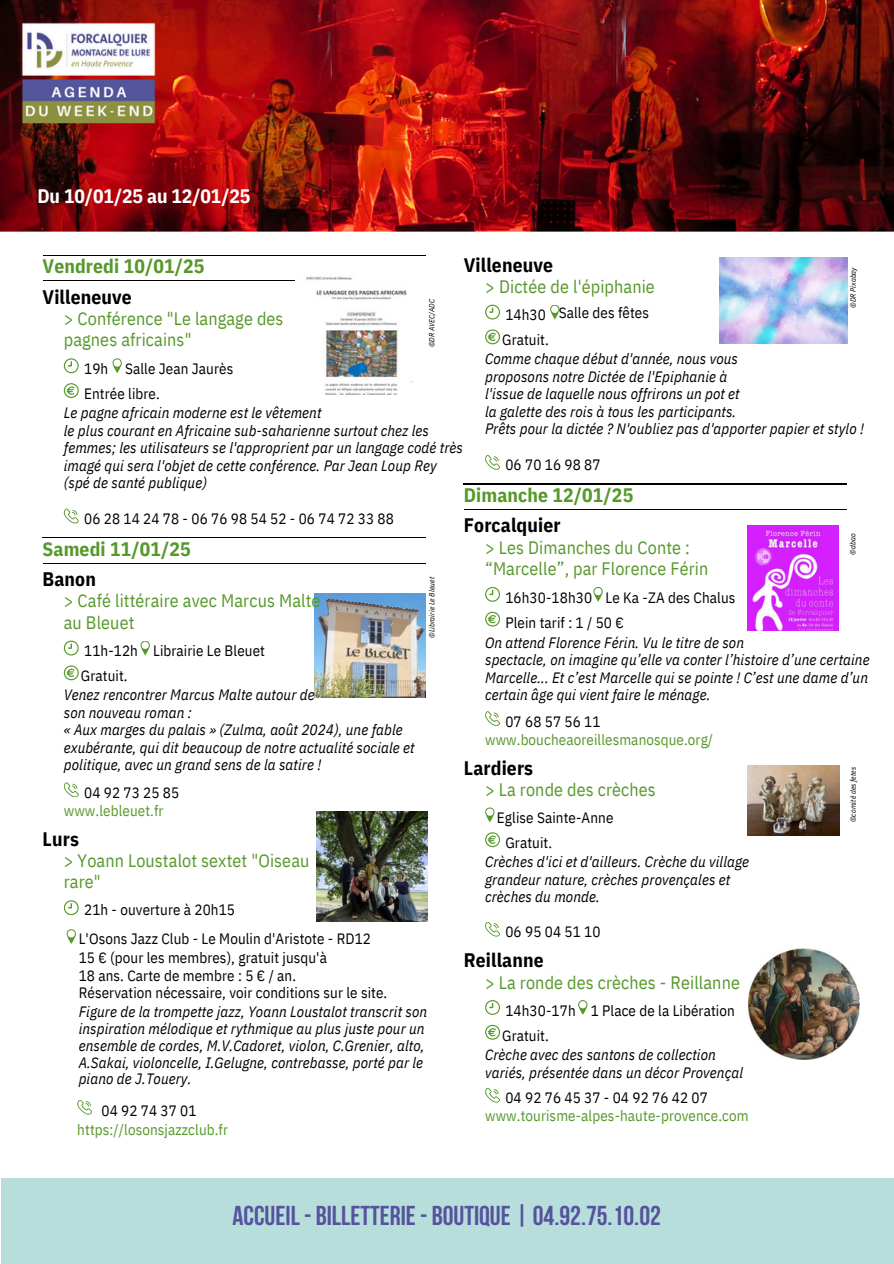
<style>
.page{position:relative;width:894px;height:1264px;background:#fff}
.page>*{position:absolute;margin:0;border:0;box-sizing:border-box;transform-origin:0 0}
.t1{font:700 27.15px "Bebas Neue";color:#55539f}
.t2{font:700 19.5px/30.3px "IBM Plex Sans Cond";letter-spacing:.005em;color:#57982a}
.t3{font:700 19.5px "IBM Plex Sans Cond";letter-spacing:.005em;color:#000}
.t4{font:700 19.5px "IBM Plex Sans Cond";letter-spacing:-.005em;color:#fff}
.t5{font:18px/21.3px "IBM Plex Sans Cond";letter-spacing:.005em;color:#57982a}
.t6{font:italic 15px/17.4px "IBM Plex Sans Cond";letter-spacing:.005em;color:#000}
.t7{font:15px/24.8px "IBM Plex Sans Cond";letter-spacing:.005em;color:#000}
.t8{font:15px/19.2px "IBM Plex Sans Cond";letter-spacing:.005em;color:#57982a;text-align:center}
.t9{font:italic 7.5px "IBM Plex Sans Cond";letter-spacing:.005em;color:#000}
.s1{color:#000}
</style>
<div class="page">
<hr style="left:43px;top:255px;width:382px;height:1px;background:#000">
<hr style="left:43px;top:281px;width:382px;height:1px;background:#000">
<svg style="left:64px;top:358px;width:15px;height:15px"></svg>
<svg style="left:64px;top:383px;width:15px;height:15px"></svg>
<hr style="left:43px;top:563px;width:382px;height:1px;background:#000">
<svg style="left:64px;top:508px;width:15px;height:15px"></svg>
<hr style="left:43px;top:537px;width:382px;height:1px;background:#000">
<svg style="left:112px;top:358px;width:10px;height:15px"></svg>
<svg style="left:64px;top:640px;width:15px;height:15px"></svg>
<svg style="left:64px;top:665px;width:15px;height:15px"></svg>
<svg style="left:64px;top:782px;width:15px;height:15px"></svg>
<svg style="left:140px;top:641px;width:10px;height:14px"></svg>
<img style="left:296px;top:276px;width:129px;height:118px">
<img style="left:315px;top:593px;width:110px;height:104px">
<img style="left:317px;top:811px;width:110px;height:110px">
<svg style="left:64px;top:900px;width:15px;height:15px"></svg>
<svg style="left:77px;top:1100px;width:15px;height:14px"></svg>
<svg style="left:67px;top:929px;width:9px;height:15px"></svg>
<img style="left:719px;top:258px;width:128px;height:85px">
<svg style="left:485px;top:305px;width:15px;height:14px"></svg>
<svg style="left:485px;top:329px;width:15px;height:15px"></svg>
<hr style="left:463px;top:509px;width:383px;height:1px;background:#000">
<svg style="left:485px;top:455px;width:15px;height:15px"></svg>
<hr style="left:463px;top:484px;width:383px;height:1px;background:#000">
<svg style="left:550px;top:305px;width:9px;height:14px"></svg>
<svg style="left:485px;top:587px;width:15px;height:15px"></svg>
<svg style="left:485px;top:611px;width:15px;height:15px"></svg>
<svg style="left:485px;top:711px;width:15px;height:15px"></svg>
<svg style="left:593px;top:587px;width:9px;height:15px"></svg>
<svg style="left:485px;top:922px;width:15px;height:14px"></svg>
<svg style="left:485px;top:807px;width:9px;height:15px"></svg>
<svg style="left:485px;top:832px;width:15px;height:15px"></svg>
<img style="left:747px;top:526px;width:91px;height:104px">
<img style="left:747px;top:765px;width:92px;height:70px">
<img style="left:748px;top:948px;width:111px;height:111px">
<svg style="left:485px;top:1000px;width:15px;height:14px"></svg>
<svg style="left:485px;top:1024px;width:15px;height:15px"></svg>
<svg style="left:485px;top:1088px;width:15px;height:14px"></svg>
<div style="left:1px;top:1178px;width:892px;height:85px;background:#b7deda"></div>
<svg style="left:578px;top:1000px;width:9px;height:14px"></svg>
<img style="left:0;top:0;width:893px;height:232px">
<h2 class="t4" style="left:37px;top:183px;width:214px">Du 10/01/25 au 12/01/25</h2>
<h5 class="t3" style="left:463px;top:252px;width:91px">Villeneuve</h5>
<h2 class="t2" style="left:43px;top:251px;width:163px">Vendredi 10/01/25<br><span class="s1">Villeneuve</span></h2>
<h4 class="t9" style="left:847px;top:308px;width:43px;rotate:-90deg">©DR Pixabay</h4>
<h4 class="t5" style="left:485px;top:276px;width:171px">&gt; Dictée de l'épiphanie</h4>
<h4 class="t7" style="left:558px;top:300px;width:92px">Salle des fêtes</h4>
<h4 class="t9" style="left:427px;top:347px;width:49px;rotate:-90deg">©DR AVEC/ADC</h4>
<h4 class="t7" style="left:502px;top:302px;width:48px">14h30<br>Gratuit.</h4>
<p class="t6" style="left:485px;top:350px;width:380px">Comme chaque début d'année, nous vous<br>proposons notre Dictée de l'Epiphanie à<br>l'issue de laquelle nous offrirons un pot et<br>la galette des rois à tous les participants.<br>Prêts pour la dictée ? N'oubliez pas d'apporter papier et stylo !</p>
<p class="t7" style="left:505px;top:452px;width:97px">06 70 16 98 87</p>
<h3 class="t5" style="left:64px;top:308px;width:221px">&gt; Conférence "Le langage des pagnes africains"</h3>
<h4 class="t7" style="left:84px;top:356px;width:26px">19h</h4>
<h4 class="t7" style="left:125px;top:356px;width:110px">Salle Jean Jaurès</h4>
<h2 class="t7" style="left:84px;top:381px;width:77px">Entrée libre.</h2>
<p class="t6" style="left:64px;top:404px;width:400px">Le pagne africain moderne est le vêtement<br>le plus courant en Africaine sub-saharienne surtout chez les femmes; les utilisateurs se l'approprient par un langage codé très imagé qui sera l'objet de cette conférence. Par Jean Loup Rey (spé de santé publique)</p>
<h3 class="t7" style="left:84px;top:505px;width:311px">0628142478-0676985452-0674723388</h3>
<h4 class="t2" style="left:463px;top:479px;width:171px">Dimanche 12/01/25<br><span class="s1">Forcalquier</span></h4>
<h4 class="t9" style="left:847px;top:554px;width:23px;rotate:-90deg">©dbao</h4>
<h4 class="t5" style="left:485px;top:536px;width:225px">&gt; Les Dimanches du Conte : “Marcelle”, par Florence Férin</h4>
<h2 class="t2" style="left:43px;top:533px;width:150px">Samedi 11/01/25<br><span class="s1">Banon</span></h2>
<h4 class="t9" style="left:427px;top:638px;width:62px;rotate:-90deg">©Librairie Le Bleuet</h4>
<h4 class="t7" style="left:505px;top:584px;width:88px">16h30-18h30</h4>
<h4 class="t7" style="left:605px;top:584px;width:131px">Le Ka -ZA des Chalus</h4>
<h2 class="t7" style="left:505px;top:609px;width:120px">Plein tarif : 1 / 50 €</h2>
<h3 class="t6" style="left:485px;top:633px;width:386px">On attend Florence Férin. Vu le titre de son<br>spectacle, on imagine qu’elle va conter l’histoire d’une certaine Marcelle... Et c’est Marcelle qui se pointe ! C’est une dame d’un certain âge qui vient faire le ménage.</h3>
<h4 class="t7" style="left:505px;top:708px;width:97px">07 68 57 56 11</h4>
<h4 class="t8" style="left:485px;top:729px;width:229px">www.boucheaoreillesmanosque.org/</h4>
<h4 class="t5" style="left:64px;top:590px;width:258px">&gt; Café littéraire avec Marcus Malte au Bleuet</h4>
<h4 class="t7" style="left:81px;top:638px;width:59px">11h-12h<br>Gratuit.</h4>
<h2 class="t7" style="left:153px;top:638px;width:113px">Librairie Le Bleuet</h2>
<h3 class="t6" style="left:64px;top:686px;width:352px">Venez rencontrer Marcus Malte autour de<br>son nouveau roman :<br>« Aux marges du palais » (Zulma, août 2024), une fable exubérante, qui dit beaucoup de notre actualité sociale et politique, avec un grand sens de la satire !</h3>
<h4 class="t7" style="left:84px;top:780px;width:97px">04 92 73 25 85</h4>
<p class="t8" style="left:64px;top:800px;width:101px">www.lebleuet.fr</p>
<p class="t3" style="left:463px;top:754px;width:71px">Lardiers</p>
<h2 class="t9" style="left:848px;top:822px;width:56px;rotate:-90deg">©comité des fetes</h2>
<p class="t5" style="left:485px;top:778px;width:172px">&gt; La ronde des crèches</p>
<h4 class="t7" style="left:497px;top:805px;width:118px">Eglise Sainte-Anne</h4>
<h2 class="t7" style="left:505px;top:830px;width:48px">Gratuit.</h2>
<p class="t6" style="left:485px;top:853px;width:265px">Crèches d'ici et d'ailleurs. Crèche du village grandeur nature, crèches provençales et crèches du monde.</p>
<h3 class="t7" style="left:505px;top:918px;width:97px">06 95 04 51 10</h3>
<p class="t3" style="left:43px;top:825px;width:38px">Lurs</p>
<p class="t5" style="left:64px;top:849px;width:247px">&gt; Yoann Loustalot sextet "Oiseau rare"</p>
<p class="t7" style="left:84px;top:897px;width:152px">21h - ouverture à 20h15</p>
<h4 class="t7" style="left:79px;top:929px;width:310px;line-height:18px">L'Osons Jazz Club - Le Moulin d'Aristote - RD12<br>15 € (pour les membres), gratuit jusqu'à<br>18 ans. Carte de membre : 5 € / an.<br>Réservation nécessaire, voir conditions sur le site.</h4>
<h4 class="t6" style="left:79px;top:1002px;width:350px;line-height:16.8px">Figure de la trompette jazz, Yoann Loustalot transcrit son inspiration mélodique et rythmique au plus juste pour un ensemble de cordes, M.V.Cadoret, violon, C.Grenier, alto, A.Sakai, violoncelle, I.Gelugne, contrebasse, porté par le piano de J.Touery.</h4>
<h4 class="t8" style="left:77px;top:1100px;width:152px"><span class="s1">04 92 74 37 01 </span>https://losonsjazzclub.fr</h4>
<h3 class="t3" style="left:463px;top:947px;width:81px">Reillanne</h3>
<h4 class="t5" style="left:485px;top:971px;width:256px">&gt; La ronde des crèches - Reillanne</h4>
<p class="t7" style="left:502px;top:997px;width:75px">14h30-17h<br>Gratuit.</p>
<h4 class="t7" style="left:590px;top:997px;width:145px">1 Place de la Libération</h4>
<h4 class="t6" style="left:485px;top:1045px;width:259px;line-height:18px">Crèche avec des santons de collection variés, présentée dans un décor Provençal</h4>
<h4 class="t7" style="left:505px;top:1084px;width:204px">0492764537-0492764207</h4>
<h4 class="t8" style="left:485px;top:1105px;width:265px">www.tourisme-alpes-haute-provence.com</h4>
<h4 class="t1" style="left:232px;top:1204px;width:429px">ACCUEIL- BILLETTERIE- BOUTIQUE | 04.92.75.10.02</h4>
</div>
